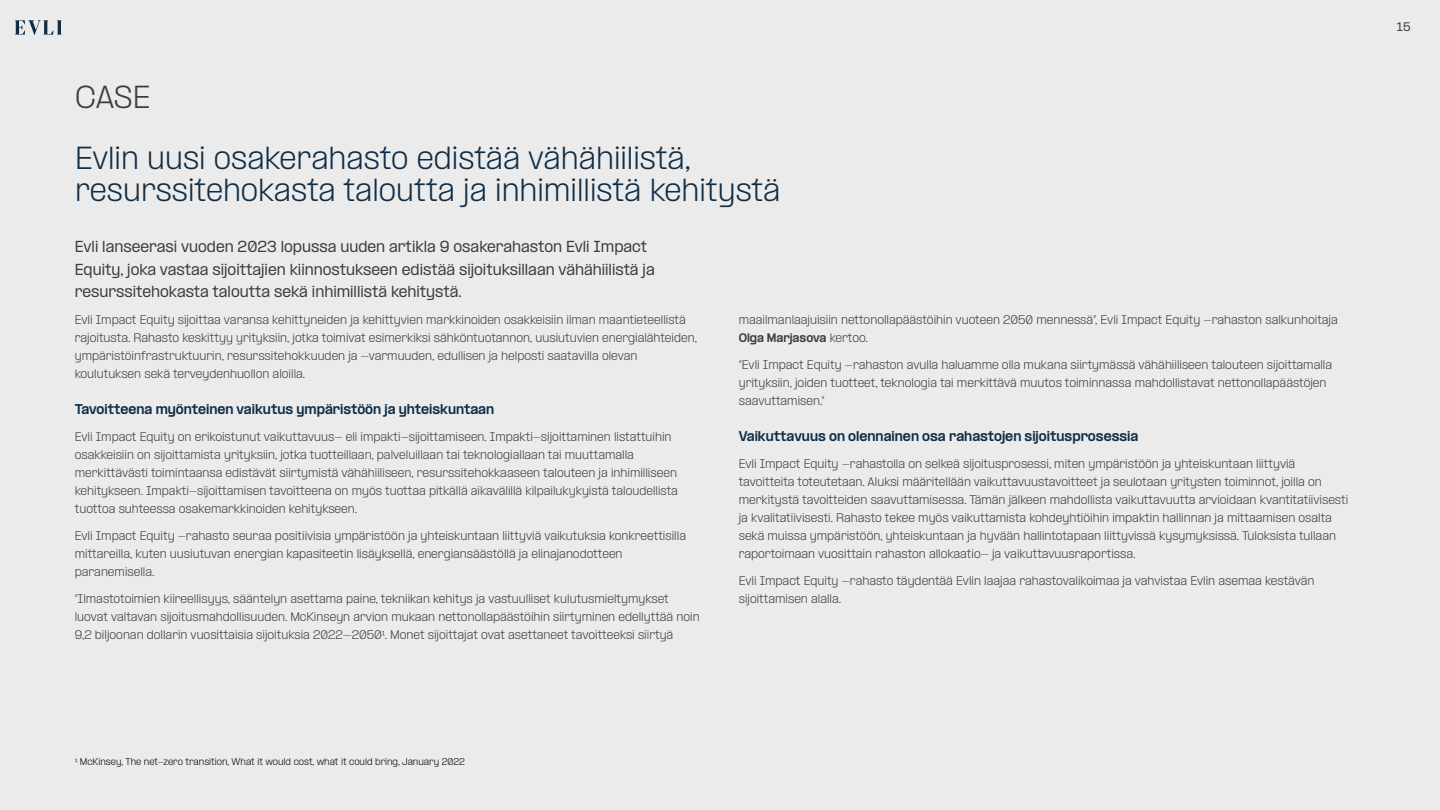
<style>
.page{position:relative;width:1440px;height:810px;background:#ebebeb}
.page>*{position:absolute;margin:0;border:0;box-sizing:border-box;transform-origin:0 0}
.H2_Case_otsikko{font:300 27px/32.2px "PP Formula";color:#0f2d46}
.H2_Case_otsikko-2{font:300 27px "PP Formula";color:#3c3c3c}
.Ingressi_2023{font:500 13.5px/22.5px "PP Formula";color:#3c3c3c}
.H3_2023{font:800 12px "PP Formula";color:#0f2d46}
.Body_2023{font:300 10.5px/18px "PP Formula";color:#3c3c3c}
.t1{font:500 10.5px "PP Formula";color:#3c3c3c}
.Viite_2023__Kertomus{font:300 8.25px "PP Formula";color:#000}
.s1{font-weight:800}
</style>
<div class="page">
<svg style="left:15px;top:20px;width:47px;height:15px"></svg>
<h3 class="H2_Case_otsikko-2" style="left:75px;top:81px;width:77px">CASE</h3>
<h3 class="H2_Case_otsikko" style="left:75px;top:142px;width:707px">Evlin uusi osakerahasto edistää vähähiilistä, resurssitehokasta taloutta ja inhimillistä kehitystä</h3>
<p class="Ingressi_2023" style="left:75px;top:236px;width:581px">Evli lanseerasi vuoden 2023 lopussa uuden artikla 9 osakerahaston Evli Impact<br>Equity, joka vastaa sijoittajien kiinnostukseen edistää sijoituksillaan vähähiilistä ja resurssitehokasta taloutta sekä inhimillistä kehitystä.</p>
<p class="Body_2023" style="left:75px;top:311px;width:624px">Evli Impact Equity sijoittaa varansa kehittyneiden ja kehittyvien markkinoiden osakkeisiin ilman maantieteellistä rajoitusta. Rahasto keskittyy yrityksiin, jotka toimivat esimerkiksi sähköntuotannon, uusiutuvien energialähteiden, ympäristöinfrastruktuurin, resurssitehokkuuden ja -varmuuden, edullisen ja helposti saatavilla olevan koulutuksen sekä terveydenhuollon aloilla.</p>
<p class="H3_2023" style="left:75px;top:402px;width:421px">Tavoitteena myönteinen vaikutus ympäristöön ja yhteiskuntaan</p>
<p class="Body_2023" style="left:75px;top:428px;width:605px">Evli Impact Equity on erikoistunut vaikuttavuus- eli impakti-sijoittamiseen. Impakti-sijoittaminen listattuihin osakkeisiin on sijoittamista yrityksiin, jotka tuotteillaan, palveluillaan tai teknologiallaan tai muuttamalla merkittävästi toimintaansa edistävät siirtymistä vähähiiliseen, resurssitehokkaaseen talouteen ja inhimilliseen kehitykseen. Impakti-sijoittamisen tavoitteena on myös tuottaa pitkällä aikavälillä kilpailukykyistä taloudellista tuottoa suhteessa osakemarkkinoiden kehitykseen.</p>
<p class="Body_2023" style="left:75px;top:527px;width:613px">Evli Impact Equity -rahasto seuraa positiivisia ympäristöön ja yhteiskuntaan liittyviä vaikutuksia konkreettisilla mittareilla, kuten uusiutuvan energian kapasiteetin lisäyksellä, energiansäästöllä ja elinajanodotteen paranemisella.</p>
<p class="Body_2023" style="left:75px;top:590px;width:626px">”Ilmastotoimien kiireellisyys, sääntelyn asettama paine, tekniikan kehitys ja vastuulliset kulutusmieltymykset luovat valtavan sijoitusmahdollisuuden. McKinseyn arvion mukaan nettonollapäästöihin siirtyminen edellyttää noin<br>9,2 biljoonan dollarin vuosittaisia sijoituksia 2022–2050¹. Monet sijoittajat ovat asettaneet tavoitteeksi siirtyä</p>
<p class="Body_2023" style="left:739px;top:311px;width:601px">maailmanlaajuisiin nettonollapäästöihin vuoteen 2050 mennessä”, Evli Impact Equity -rahaston salkunhoitaja<br><span class="s1">Olga Marjasova</span> kertoo.</p>
<p class="Body_2023" style="left:739px;top:356px;width:595px">”Evli Impact Equity -rahaston avulla haluamme olla mukana siirtymässä vähähiiliseen talouteen sijoittamalla yrityksiin, joiden tuotteet, teknologia tai merkittävä muutos toiminnassa mahdollistavat nettonollapäästöjen saavuttamisen.”</p>
<p class="H3_2023" style="left:739px;top:429px;width:401px">Vaikuttavuus on olennainen osa rahastojen sijoitusprosessia</p>
<p class="Body_2023" style="left:739px;top:455px;width:611px">Evli Impact Equity -rahastolla on selkeä sijoitusprosessi, miten ympäristöön ja yhteiskuntaan liittyviä tavoitteita toteutetaan. Aluksi määritellään vaikuttavuustavoitteet ja seulotaan yritysten toiminnot, joilla on merkitystä tavoitteiden saavuttamisessa. Tämän jälkeen mahdollista vaikuttavuutta arvioidaan kvantitatiivisesti ja kvalitatiivisesti. Rahasto tekee myös vaikuttamista kohdeyhtiöihin impaktin hallinnan ja mittaamisen osalta sekä muissa ympäristöön, yhteiskuntaan ja hyvään hallintotapaan liittyvissä kysymyksissä. Tuloksista tullaan raportoimaan vuosittain rahaston allokaatio- ja vaikuttavuusraportissa.</p>
<p class="Body_2023" style="left:739px;top:572px;width:577px">Evli Impact Equity -rahasto täydentää Evlin laajaa rahastovalikoimaa ja vahvistaa Evlin asemaa kestävän sijoittamisen alalla.</p>
<p class="Viite_2023__Kertomus" style="left:75px;top:756px;width:392px">¹ McKinsey, The net-zero transition, What it would cost, what it could bring, January 2022</p>
<p class="t1" style="left:1397px;top:20px;width:15px">15</p>
</div>
